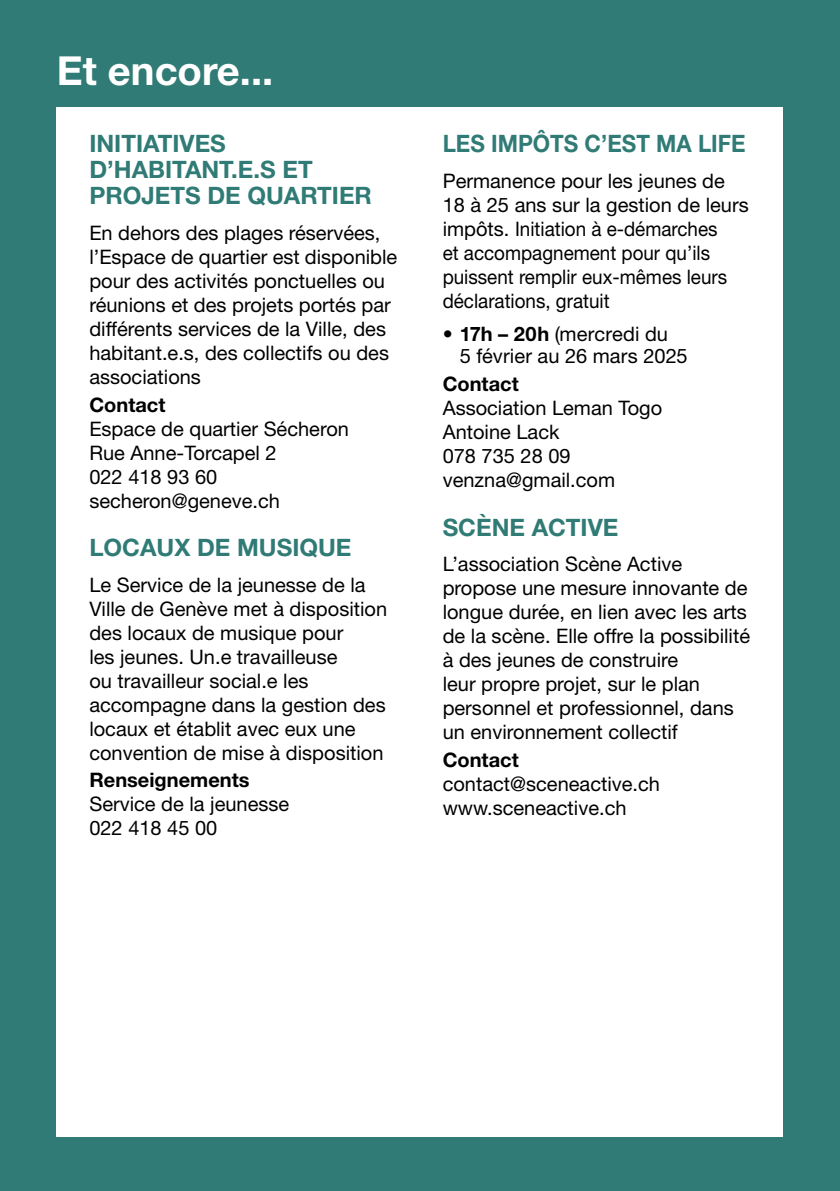
<style>
.page{position:relative;width:840px;height:1191px;background:#fff}
.page>*{position:absolute;margin:0;border:0;box-sizing:border-box;transform-origin:0 0}
.t1{font:700 40px "Helvetica Neue LT Std";color:#fff}
.t2{font:700 24px/26px "Helvetica Neue LT Std";color:#307b75}
.t3{font:700 24px "Helvetica Neue LT Std";color:#307b75;scale:.93 1}
.t4{font:20px/24px "Helvetica Neue LT Std";color:#000}
.t5{font:700 20px "Helvetica Neue LT Std";color:#000}
.s1{font-weight:700}
</style>
<div class="page">
<div style="left:0;top:0;width:839px;height:1191px;background:#307b75"></div>
<div style="left:57px;top:107px;width:725px;height:1029px;background:#fff"></div>
<h1 class="t1" style="left:57px;top:46px;width:218px">Et encore...</h1>
<p class="t2" style="left:89px;top:130px;width:284px">INITIATIVES<br>D’HABITANT.E.S ET<br>PROJETS DE QUARTIER</p>
<p class="t4" style="left:89px;top:220px;width:309px">En dehors des plages réservées, l’Espace de quartier est disponible pour des activités ponctuelles ou réunions et des projets portés par différents services de la Ville, des habitant.e.s, des collectifs ou des associations</p>
<p class="t5" style="left:89px;top:392px;width:77px">Contact</p>
<p class="t4" style="left:89px;top:416px;width:261px">Espace de quartier Sécheron<br>Rue Anne-Torcapel 2<br>022 418 93 60 secheron@geneve.ch</p>
<p class="t2" style="left:89px;top:534px;width:263px">LOCAUX DE MUSIQUE</p>
<p class="t4" style="left:89px;top:572px;width:299px">Le Service de la jeunesse de la<br>Ville de Genève met à disposition des locaux de musique pour<br>les jeunes. Un.e travailleuse<br>ou travailleur social.e les accompagne dans la gestion des locaux et établit avec eux une convention de mise à disposition</p>
<p class="t5" style="left:89px;top:768px;width:161px">Renseignements</p>
<p class="t4" style="left:89px;top:792px;width:201px">Service de la jeunesse<br>022 418 45 00</p>
<p class="t3" style="left:442px;top:129px;width:327px">LES IMPÔTS C’EST MA LIFE</p>
<p class="t4" style="left:442px;top:168px;width:307px">Permanence pour les jeunes de<br>18 à 25 ans sur la gestion de leurs impôts. Initiation à e-démarches<br>et accompagnement pour qu’ils puissent remplir eux-mêmes leurs déclarations, gratuit</p>
<p class="t4" style="left:459px;top:323px;width:229px;line-height:22px;text-indent:-17px"><span class="s1">• 17h – 20h</span> (mercredi du<br>5 février au 26 mars 2025</p>
<p class="t5" style="left:442px;top:371px;width:77px">Contact</p>
<p class="t4" style="left:442px;top:395px;width:221px">Association Leman Togo<br>Antoine Lack<br>078 735 28 09 venzna@gmail.com</p>
<p class="t2" style="left:442px;top:513px;width:177px">SCÈNE ACTIVE</p>
<p class="t4" style="left:442px;top:551px;width:309px">L’association Scène Active propose une mesure innovante de longue durée, en lien avec les arts de la scène. Elle offre la possibilité à des jeunes de construire<br>leur propre projet, sur le plan personnel et professionnel, dans un environnement collectif</p>
<p class="t5" style="left:442px;top:747px;width:77px">Contact</p>
<p class="t4" style="left:442px;top:771px;width:219px">contact@sceneactive.ch www.sceneactive.ch</p>
</div>
